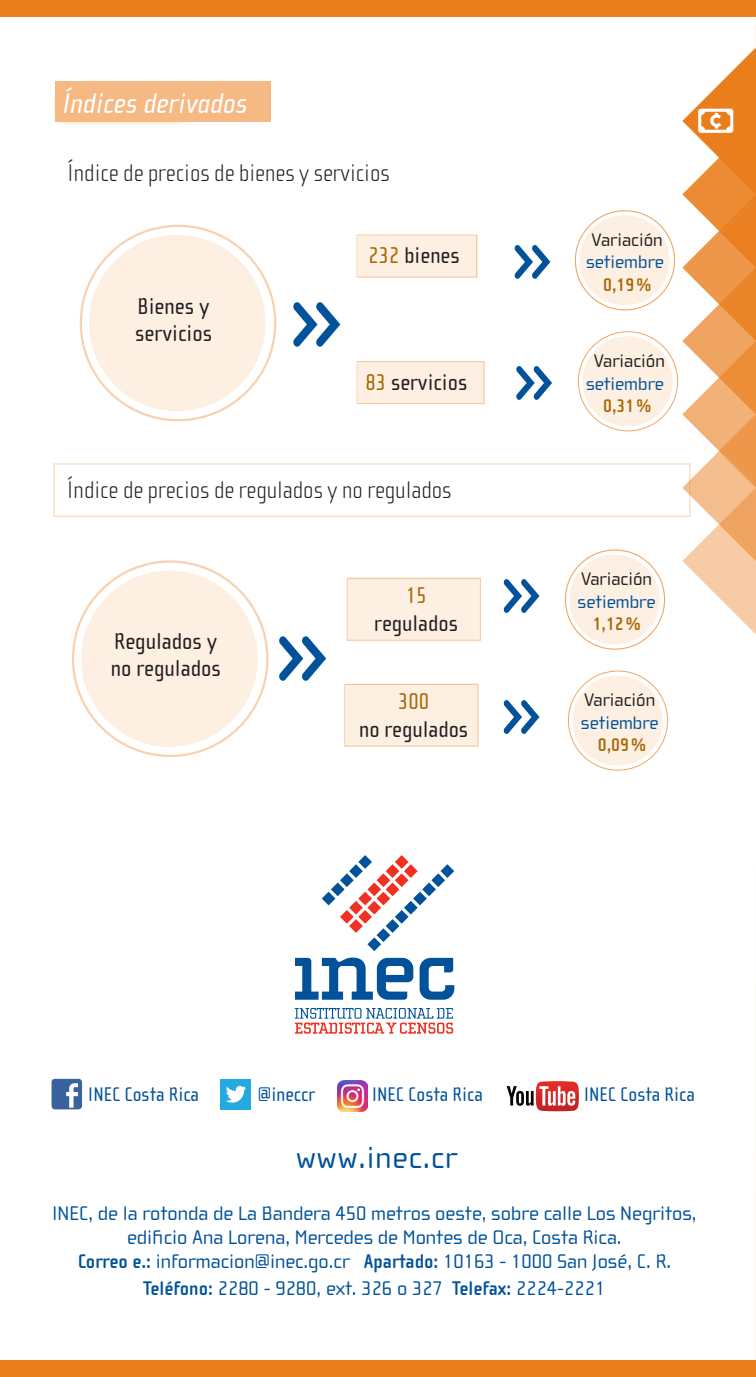
<style>
.page{position:relative;width:756px;height:1377px;background:#fff}
.page>*{position:absolute;margin:0;border:0;box-sizing:border-box;transform-origin:0 0}
.t1{font:31.5px "Cholla Wide";letter-spacing:.03em;color:#01529a}
.t2{font:italic 29.25px "Cholla Sans";color:#fff}
.t3{font:100 24.75px "Cholla Sans";color:#231f20}
.t4{font:23.62px/27px "Cholla Sans";color:#231f20}
.t5{font:23.4px/28.1px "Cholla Sans";color:#231f20;text-align:center}
.t6{font:20.25px/24.3px "Cholla Wide";color:#01529a;text-align:center}
.t7{font:20.25px "Cholla Sans";color:#01529a}
.t8{font:18.68px/22.5px "Cholla Wide";color:#231f20;text-align:center}
.s1{color:#a76908}
.s2{color:#01529a}
.s3{font-family:"Cholla Sans";font-weight:700;color:#a76908}
.s4{font-family:"Cholla Sans";font-weight:700}
</style>
<div class="page">
<div style="left:0;top:0;width:755px;height:16px;background:#ea7e1d"></div>
<div style="left:0;top:1361px;width:756px;height:16px;background:#ea7e1d"></div>
<svg style="left:295px;top:958px;width:118px;height:42px"></svg>
<svg style="left:420px;top:958px;width:34px;height:42px"></svg>
<svg style="left:295px;top:1008px;width:158px;height:26px"></svg>
<svg style="left:322px;top:855px;width:132px;height:96px"></svg>
<svg style="left:755px;top:1082px;width:1px;height:279px"></svg>
<svg style="left:682px;top:0;width:74px;height:634px"></svg>
<svg style="left:51px;top:1079px;width:31px;height:30px"></svg>
<div style="left:220px;top:1079px;width:31px;height:31px;background:#24aae1"></div>
<svg style="left:226px;top:1086px;width:20px;height:17px"></svg>
<img style="left:337px;top:1081px;width:31px;height:30px">
<svg style="left:507px;top:1081px;width:72px;height:30px"></svg>
<svg style="left:54px;top:88px;width:138px;height:36px"></svg>
<div style="left:55px;top:81px;width:216px;height:40px;background:#f6b983"></div>
<svg style="left:575px;top:211px;width:99px;height:99px"></svg>
<div style="left:580px;top:215px;width:89px;height:90px;background:#fdefe1;border-radius:50%"></div>
<svg style="left:578px;top:332px;width:99px;height:99px"></svg>
<div style="left:583px;top:336px;width:90px;height:90px;background:#fdefe1;border-radius:50%"></div>
<div style="left:358px;top:235px;width:119px;height:42px;background:#fdefe1"></div>
<div style="left:358px;top:362px;width:127px;height:42px;background:#fdefe1"></div>
<div style="left:89px;top:235px;width:176px;height:176px;background:#fdefe1;border-radius:50%"></div>
<svg style="left:293px;top:302px;width:47px;height:45px"></svg>
<svg style="left:514px;top:245px;width:36px;height:34px"></svg>
<svg style="left:516px;top:366px;width:36px;height:34px"></svg>
<svg style="left:565px;top:550px;width:99px;height:99px"></svg>
<div style="left:570px;top:555px;width:90px;height:90px;background:#fdefe1;border-radius:50%"></div>
<svg style="left:568px;top:671px;width:99px;height:99px"></svg>
<div style="left:573px;top:676px;width:90px;height:90px;background:#fdefe1;border-radius:50%"></div>
<div style="left:81px;top:571px;width:177px;height:176px;background:#fdefe1;border-radius:50%"></div>
<svg style="left:279px;top:636px;width:47px;height:45px"></svg>
<svg style="left:503px;top:579px;width:36px;height:34px"></svg>
<svg style="left:503px;top:700px;width:36px;height:34px"></svg>
<div style="left:345px;top:683px;width:134px;height:64px;background:#fdefe1"></div>
<div style="left:348px;top:577px;width:133px;height:64px;background:#fdefe1"></div>
<p class="t2" style="left:63px;top:87px;width:187px">Índices derivados</p>
<p class="t3" style="left:67px;top:159px;width:324px">Índice de precios de bienes y servicios</p>
<p class="t4" style="left:135px;top:293px;width:78px">Bienes y servicios</p>
<p class="t5" style="left:368px;top:241px;width:93px"><span class="s1">232</span> bienes</p>
<p class="t5" style="left:365px;top:368px;width:103px"><span class="s1">83</span> servicios</p>
<p class="t3" style="left:67px;top:476px;width:386px">Índice de precios de regulados y no regulados</p>
<p class="t4" style="left:111px;top:628px;width:112px">Regulados y no regulados</p>
<p class="t5" style="left:374px;top:582px;width:85px"><span class="s1">15 </span>regulados</p>
<p class="t5" style="left:359px;top:688px;width:111px"><span class="s1">300<br></span>no regulados</p>
<p class="t8" style="left:586px;top:229px;width:79px">Variación <span class="s2">setiembre<br></span><span class="s3">0,19%</span></p>
<p class="t8" style="left:586px;top:350px;width:80px">Variación <span class="s2">setiembre<br></span><span class="s3">0,31%</span></p>
<p class="t8" style="left:578px;top:568px;width:79px">Variación <span class="s2">setiembre<br></span><span class="s3">1,12%</span></p>
<p class="t8" style="left:581px;top:689px;width:79px">Variación <span class="s2">setiembre<br></span><span class="s3">0,09%</span></p>
<p class="t7" style="left:88px;top:1083px;width:113px">INEC Costa Rica</p>
<p class="t7" style="left:258px;top:1084px;width:59px">@ineccr</p>
<p class="t7" style="left:372px;top:1084px;width:113px">INEC Costa Rica</p>
<p class="t7" style="left:584px;top:1084px;width:113px">INEC Costa Rica</p>
<p class="t1" style="left:296px;top:1140px;width:162px">www.inec.cr</p>
<p class="t6" style="left:52px;top:1201px;width:646px">INEC, de la rotonda de La Bandera 450 metros oeste, sobre calle Los Negritos, edificio Ana Lorena, Mercedes de Montes de Oca, Costa Rica.<br><span class="s4">Correo e.:</span> informacion@inec.go.cr <span class="s4">Apartado:</span> 10163 - 1000 San José, C. R.</p>
<p class="t6" style="left:143px;top:1277px;width:464px"><span class="s4">Teléfono:</span> 2280 - 9280, ext. 326 o 327 <span class="s4">Telefax:</span> 2224-2221</p>
</div>
